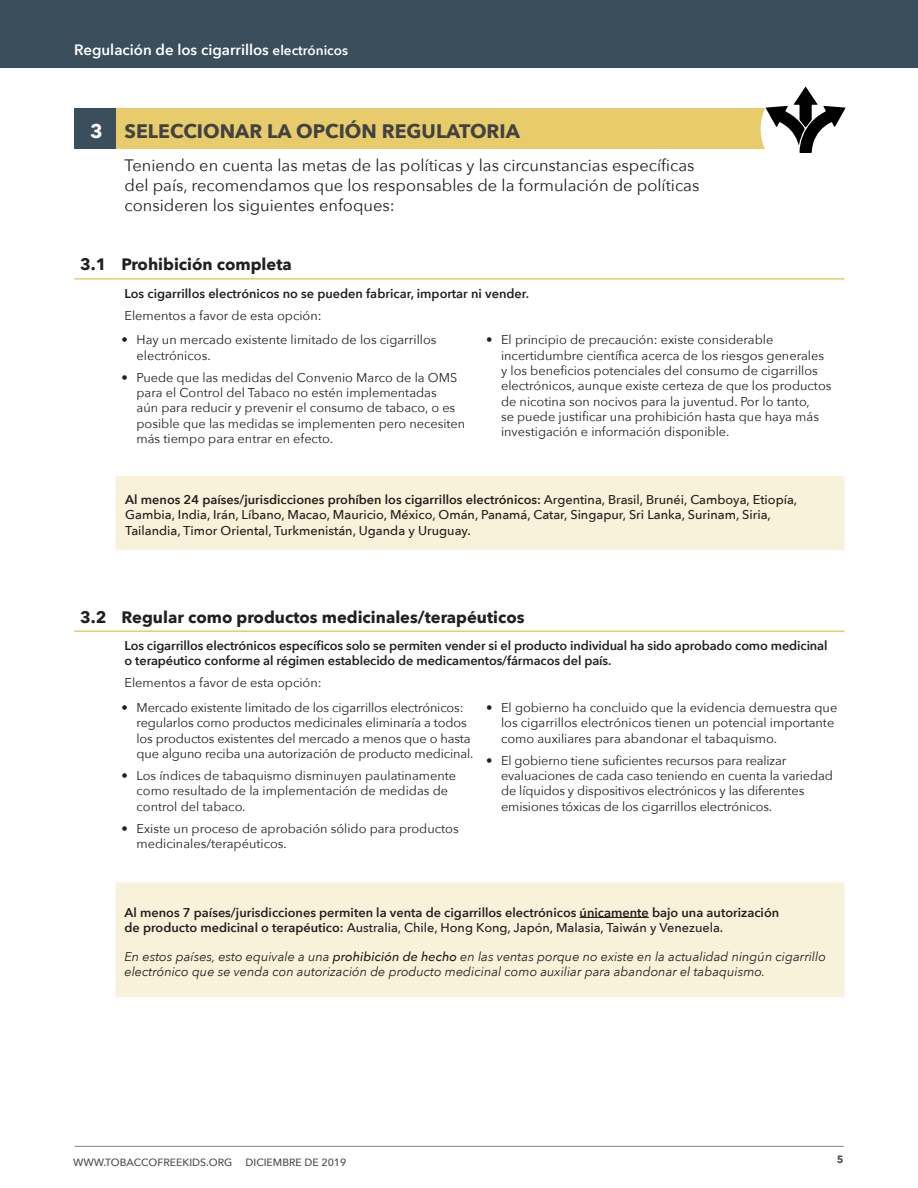
<style>
.page{position:relative;width:918px;height:1188px;background:#fff}
.page>*{position:absolute;margin:0;border:0;box-sizing:border-box;transform-origin:0 0}
.t1{font:700 19.5px "Avenir Next";color:#414243}
.t2{font:700 19.5px "Avenir Next";color:#fff}
.p_base{font:16.5px/19.8px "Avenir Next";color:#231f20}
._1_1{font:700 16.5px "Avenir Next";color:#231f20}
.t3{font:600 15px "Avenir Next";color:#fff}
.p_base-2{font:12.75px/15.3px "Avenir Next";color:#231f20}
.p_base-3{font:600 12.75px/15.3px "Avenir Next";letter-spacing:-.01em;color:#231f20}
.p_base-4{font:500 12.75px/15.3px "Avenir Next";color:#231f20}
.p_base-5{font:italic 12.75px/15.3px "Avenir Next";color:#231f20}
.t4{font:500 10.5px "Avenir Next";color:#4b4c4d}
.t5{font:700 10.5px "Avenir Next";color:#4b4c4d}
.s1{font-size:13.5px}
.s2{font-weight:600}
.s3{font-weight:500}
</style>
<div class="page">
<hr style="left:75px;top:1146px;width:769px;height:1px;background:#808285">
<div style="left:0;top:0;width:918px;height:68px;background:#3a4e5c"></div>
<div style="left:74px;top:108px;width:42px;height:40px;background:#3a4e5c"></div>
<div style="left:116px;top:108px;width:729px;height:40px;background:#e8cb6a"></div>
<svg style="left:116px;top:476px;width:729px;height:521px"></svg>
<hr style="left:74px;top:278px;width:42px;height:2px;background:#e8cb6a">
<hr style="left:116px;top:278px;width:364px;height:2px;background:#e8cb6a">
<hr style="left:480px;top:278px;width:365px;height:2px;background:#e8cb6a">
<hr style="left:74px;top:630px;width:42px;height:2px;background:#e8cb6a">
<hr style="left:116px;top:630px;width:364px;height:2px;background:#e8cb6a">
<hr style="left:480px;top:630px;width:365px;height:2px;background:#e8cb6a">
<hr style="left:580px;top:917px;width:69px;height:1px;background:#231f20">
<div style="left:761px;top:79px;width:99px;height:99px;background:#fff;border-radius:50%"></div>
<svg style="left:766px;top:87px;width:80px;height:66px"></svg>
<p class="t3" style="left:74px;top:37px;width:275px">Regulación de los cigarrillos <span class="s1">electrónicos</span></p>
<p class="t2" style="left:90px;top:114px;width:14px">3</p>
<p class="t1" style="left:125px;top:114px;width:397px">SELECCIONAR LA OPCIÓN REGULATORIA</p>
<p class="p_base" style="left:125px;top:155px;width:576px">Teniendo en cuenta las metas de las políticas y las circunstancias específicas del país, recomendamos que los responsables de la formulación de políticas consideren los siguientes enfoques:</p>
<p class="_1_1" style="left:80px;top:250px;width:28px">3.1</p>
<p class="_1_1" style="left:122px;top:250px;width:172px">Prohibición completa</p>
<p class="p_base-3" style="left:125px;top:285px;width:406px">Los cigarrillos electrónicos no se pueden fabricar, importar ni vender.</p>
<p class="p_base-2" style="left:125px;top:307px;width:199px">Elementos a favor de esta opción:</p>
<p class="p_base-2" style="left:137px;top:332px;width:301px;text-indent:-15px">• Hay un mercado existente limitado de los cigarrillos electrónicos.</p>
<p class="p_base-2" style="left:137px;top:369px;width:330px;text-indent:-15px">• Puede que las medidas del Convenio Marco de la OMS para el Control del Tabaco no estén implementadas<br>aún para reducir y prevenir el consumo de tabaco, o es posible que las medidas se implementen pero necesiten más tiempo para entrar en efecto.</p>
<p class="p_base-2" style="left:501px;top:332px;width:332px;text-indent:-15px">• El principio de precaución: existe considerable incertidumbre científica acerca de los riesgos generales y los beneficios potenciales del consumo de cigarrillos electrónicos, aunque existe certeza de que los productos de nicotina son nocivos para la juventud. Por lo tanto,<br>se puede justificar una prohibición hasta que haya más investigación e información disponible.</p>
<p class="p_base-4" style="left:125px;top:492px;width:673px"><span class="s2">Al menos 24 países/jurisdicciones prohíben los cigarrillos electrónicos:</span> Argentina, Brasil, Brunéi, Camboya, Etiopía,<br>Gambia, India, Irán, Líbano, Macao, Mauricio, México, Omán, Panamá, Catar, Singapur, Sri Lanka, Surinam, Siria,<br>Tailandia, Timor Oriental, Turkmenistán, Uganda y Uruguay.</p>
<p class="_1_1" style="left:80px;top:603px;width:28px">3.2</p>
<p class="_1_1" style="left:122px;top:603px;width:405px">Regular como productos medicinales/terapéuticos</p>
<p class="p_base-3" style="left:125px;top:638px;width:704px">Los cigarrillos electrónicos específicos solo se permiten vender si el producto individual ha sido aprobado como medicinal o terapéutico conforme al régimen establecido de medicamentos/fármacos del país.</p>
<p class="p_base-2" style="left:125px;top:675px;width:199px">Elementos a favor de esta opción:</p>
<p class="p_base-2" style="left:137px;top:699px;width:339px;text-indent:-15px">• Mercado existente limitado de los cigarrillos electrónicos: regularlos como productos medicinales eliminaría a todos los productos existentes del mercado a menos que o hasta que alguno reciba una autorización de producto medicinal.</p>
<p class="p_base-2" style="left:137px;top:767px;width:321px;text-indent:-15px">• Los índices de tabaquismo disminuyen paulatinamente como resultado de la implementación de medidas de control del tabaco.</p>
<p class="p_base-2" style="left:137px;top:820px;width:324px;text-indent:-15px">• Existe un proceso de aprobación sólido para productos medicinales/terapéuticos.</p>
<p class="p_base-2" style="left:501px;top:699px;width:338px;text-indent:-15px">• El gobierno ha concluido que la evidencia demuestra que los cigarrillos electrónicos tienen un potencial importante como auxiliares para abandonar el tabaquismo.</p>
<p class="p_base-2" style="left:501px;top:752px;width:333px;text-indent:-15px">• El gobierno tiene suficientes recursos para realizar evaluaciones de cada caso teniendo en cuenta la variedad de líquidos y dispositivos electrónicos y las diferentes emisiones tóxicas de los cigarrillos electrónicos.</p>
<p class="p_base-3" style="left:125px;top:904px;width:656px">Al menos 7 países/jurisdicciones permiten la venta de cigarrillos electrónicos únicamente bajo una autorización de producto medicinal o terapéutico: <span class="s3">Australia, Chile, Hong Kong, Japón, Malasia, Taiwán y Venezuela.</span></p>
<p class="p_base-5" style="left:125px;top:948px;width:703px">En estos países, esto equivale a una <span class="s3">prohibición de hecho</span> en las ventas porque no existe en la actualidad ningún cigarrillo electrónico que se venda con autorización de producto medicinal como auxiliar para abandonar el tabaquismo.</p>
<p class="t4" style="left:73px;top:1154px;width:275px">WWW.TOBACCOFREEKIDS.ORG DICIEMBRE DE 2019</p>
<p class="t5" style="left:837px;top:1151px;width:8px">5</p>
</div>
